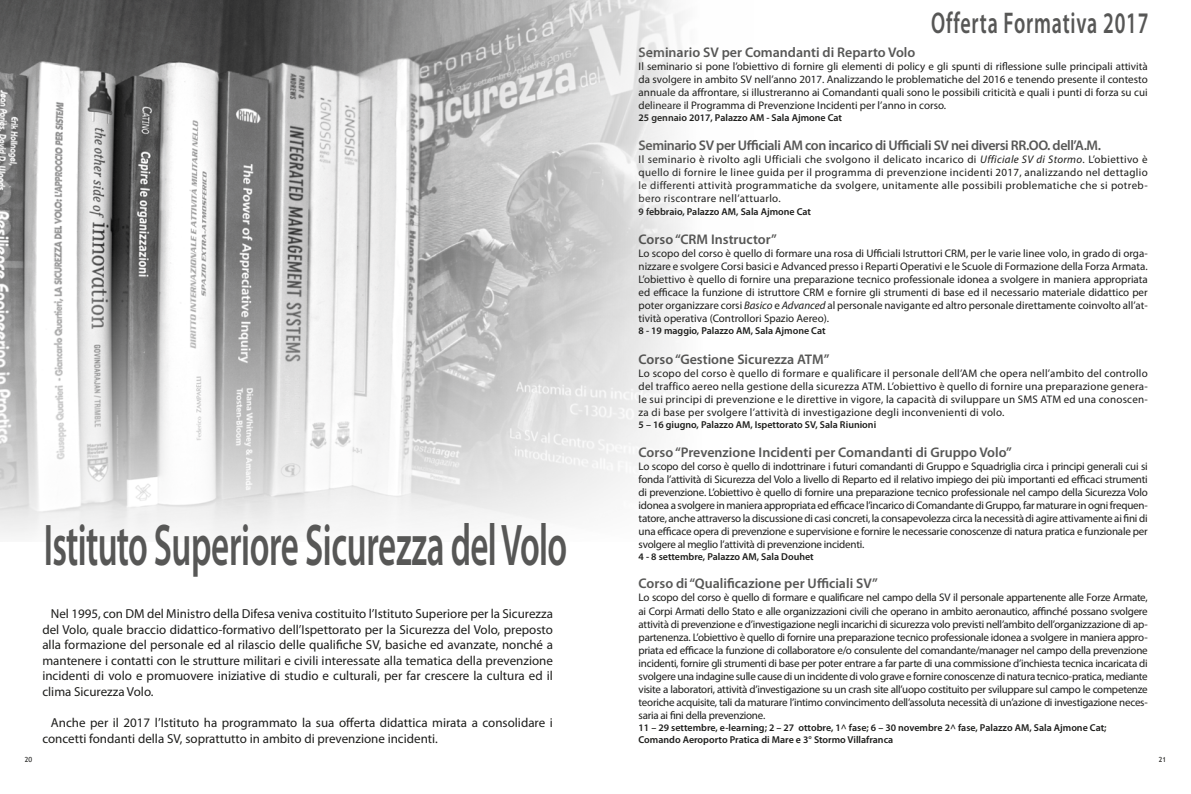
<style>
.page{position:relative;width:1191px;height:794px;background:#fff}
.page>*{position:absolute;margin:0;border:0;box-sizing:border-box;transform-origin:0 0}
.t1{font:600 59.2px "Myriad Pro";letter-spacing:-.015em;color:#575756;scale:.59 1}
.t2{font:600 30px "Myriad Pro";letter-spacing:.04em;color:#575756;scale:.67 1}
.t3{font:600 14px "Myriad Pro";color:#575756}
.t4{font:600 14px "Myriad Pro";letter-spacing:-.03em;color:#575756}
.t5{font:13px/15.6px "Myriad Pro";color:#1d1d1b;text-align:justify}
.t6{font:11px/13px "Myriad Pro";color:#1d1d1b;text-align:justify}
.t7{font:600 10px/12px "Myriad Pro";color:#1d1d1b}
.t8{font:7px "Trebuchet MS";color:#1d1d1b}
.s1{font-style:italic}
</style>
<div class="page">
<img style="left:0;top:0;width:685px;height:536px">
<p class="t1" style="left:44px;top:507px;width:888px">Istituto Superiore Sicurezza del Volo</p>
<p class="t5" style="left:42px;top:605px;width:512px;text-indent:9px">Nel 1995, con DM del Ministro della Difesa veniva costituito l’Istituto Superiore per la Sicurezza del Volo, quale braccio didattico-formativo dell’Ispettorato per la Sicurezza del Volo, preposto alla formazione del personale ed al rilascio delle qualifiche SV, basiche ed avanzate, nonché a mantenere i contatti con le strutture militari e civili interessate alla tematica della prevenzione incidenti di volo e promuovere iniziative di studio e culturali, per far crescere la cultura ed il clima Sicurezza Volo.</p>
<p class="t5" style="left:42px;top:715px;width:512px;text-indent:9px">Anche per il 2017 l’Istituto ha programmato la sua offerta didattica mirata a consolidare i concetti fondanti della SV, soprattutto in ambito di prevenzione incidenti.</p>
<p class="t2" style="left:931px;top:4px;width:326px">Offerta Formativa 2017</p>
<p class="t3" style="left:638px;top:44px;width:278px">Seminario SV per Comandanti di Reparto Volo</p>
<p class="t6" style="left:638px;top:60px;width:510px">Il seminario si pone l’obiettivo di fornire gli elementi di policy e gli spunti di riflessione sulle principali attività da svolgere in ambito SV nell’anno 2017. Analizzando le problematiche del 2016 e tenendo presente il contesto annuale da affrontare, si illustreranno ai Comandanti quali sono le possibili criticità e quali i punti di forza su cui delineare il Programma di Prevenzione Incidenti per l’anno in corso.</p>
<p class="t7" style="left:638px;top:112px;width:205px">25 gennaio 2017, Palazzo AM - Sala Ajmone Cat</p>
<p class="t4" style="left:638px;top:136px;width:464px">Seminario SV per Ufficiali AM con incarico di Ufficiali SV nei diversi RR.OO. dell’A.M.</p>
<p class="t6" style="left:638px;top:153px;width:510px">Il seminario è rivolto agli Ufficiali che svolgono il delicato incarico di <span class="s1">Ufficiale SV di Stormo</span>. L’obiettivo è quello di fornire le linee guida per il programma di prevenzione incidenti 2017, analizzando nel dettaglio le differenti attività programmatiche da svolgere, unitamente alle possibili problematiche che si potreb&shy;bero riscontrare nell’attuarlo.</p>
<p class="t7" style="left:638px;top:205px;width:174px">9 febbraio, Palazzo AM, Sala Ajmone Cat</p>
<p class="t3" style="left:638px;top:230px;width:140px">Corso “CRM Instructor”</p>
<p class="t6" style="left:638px;top:247px;width:511px">Lo scopo del corso è quello di formare una rosa di Ufficiali Istruttori CRM, per le varie linee volo, in grado di orga&shy;nizzare e svolgere Corsi basici e Advanced presso i Reparti Operativi e le Scuole di Formazione della Forza Armata.<br>L’obiettivo è quello di fornire una preparazione tecnico professionale idonea a svolgere in maniera appropriata ed efficace la funzione di istruttore CRM e fornire gli strumenti di base ed il necessario materiale didattico per poter organizzare corsi <span class="s1">Basico</span> e <span class="s1">Advanced</span> al personale navigante ed altro personale direttamente coinvolto all’at&shy;tività operativa (Controllori Spazio Aereo).</p>
<p class="t7" style="left:638px;top:324px;width:188px">8 - 19 maggio, Palazzo AM, Sala Ajmone Cat</p>
<p class="t3" style="left:638px;top:350px;width:192px">Corso “Gestione Sicurezza ATM”</p>
<p class="t6" style="left:638px;top:366px;width:511px">Lo scopo del corso è quello di formare e qualificare il personale dell’AM che opera nell’ambito del controllo del traffico aereo nella gestione della sicurezza ATM. L’obiettivo è quello di fornire una preparazione genera&shy;le sui principi di prevenzione e le direttive in vigore, la capacità di sviluppare un SMS ATM ed una conoscen&shy;za di base per svolgere l’attività di investigazione degli inconvenienti di volo.</p>
<p class="t7" style="left:638px;top:418px;width:239px">5 – 16 giugno, Palazzo AM, Ispettorato SV, Sala Riunioni</p>
<p class="t3" style="left:638px;top:443px;width:375px">Corso “Prevenzione Incidenti per Comandanti di Gruppo Volo”</p>
<p class="t6" style="left:638px;top:459px;width:511px">Lo scopo del corso è quello di indottrinare i futuri comandanti di Gruppo e Squadriglia circa i principi generali cui si fonda l’attività di Sicurezza del Volo a livello di Reparto ed il relativo impiego dei più importanti ed efficaci strumenti di prevenzione. L’obiettivo è quello di fornire una preparazione tecnico professionale nel campo della Sicurezza Volo idonea a svolgere in maniera appropriata ed efficace l’incarico di Comandante di Gruppo, far maturare in ogni frequen&shy;tatore, anche attraverso la discussione di casi concreti, la consapevolezza circa la necessità di agire attivamente ai fini di una efficace opera di prevenzione e supervisione e fornire le necessarie conoscenze di natura pratica e funzionale per svolgere al meglio l’attività di prevenzione incidenti.</p>
<p class="t7" style="left:638px;top:550px;width:177px">4 - 8 settembre, Palazzo AM, Sala Douhet</p>
<p class="t3" style="left:638px;top:575px;width:241px">Corso di “Qualificazione per Ufficiali SV”</p>
<p class="t6" style="left:638px;top:591px;width:511px">Lo scopo del corso è quello di formare e qualificare nel campo della SV il personale appartenente alle Forze Armate, ai Corpi Armati dello Stato e alle organizzazioni civili che operano in ambito aeronautico, affinché possano svolgere attività di prevenzione e d’investigazione negli incarichi di sicurezza volo previsti nell’ambito dell’organizzazione di ap&shy;partenenza. L’obiettivo è quello di fornire una preparazione tecnico professionale idonea a svolgere in maniera appro&shy;priata ed efficace la funzione di collaboratore e/o consulente del comandante/manager nel campo della prevenzione incidenti, fornire gli strumenti di base per poter entrare a far parte di una commissione d’inchiesta tecnica incaricata di svolgere una indagine sulle cause di un incidente di volo grave e fornire conoscenze di natura tecnico-pratica, mediante visite a laboratori, attività d’investigazione su un crash site all’uopo costituito per sviluppare sul campo le competenze teoriche acquisite, tali da maturare l’intimo convincimento dell’assoluta necessità di un’azione di investigazione neces&shy;saria ai fini della prevenzione.</p>
<p class="t7" style="left:638px;top:721px;width:469px">11 – 29 settembre, e-learning; 2 – 27 ottobre, 1^ fase; 6 – 30 novembre 2^ fase, Palazzo AM, Sala Ajmone Cat;<br>Comando Aeroporto Pratica di Mare e 3° Stormo Villafranca</p>
<p class="t8" style="left:25px;top:755px;width:9px">20</p>
<p class="t8" style="left:1159px;top:755px;width:9px">21</p>
</div>
